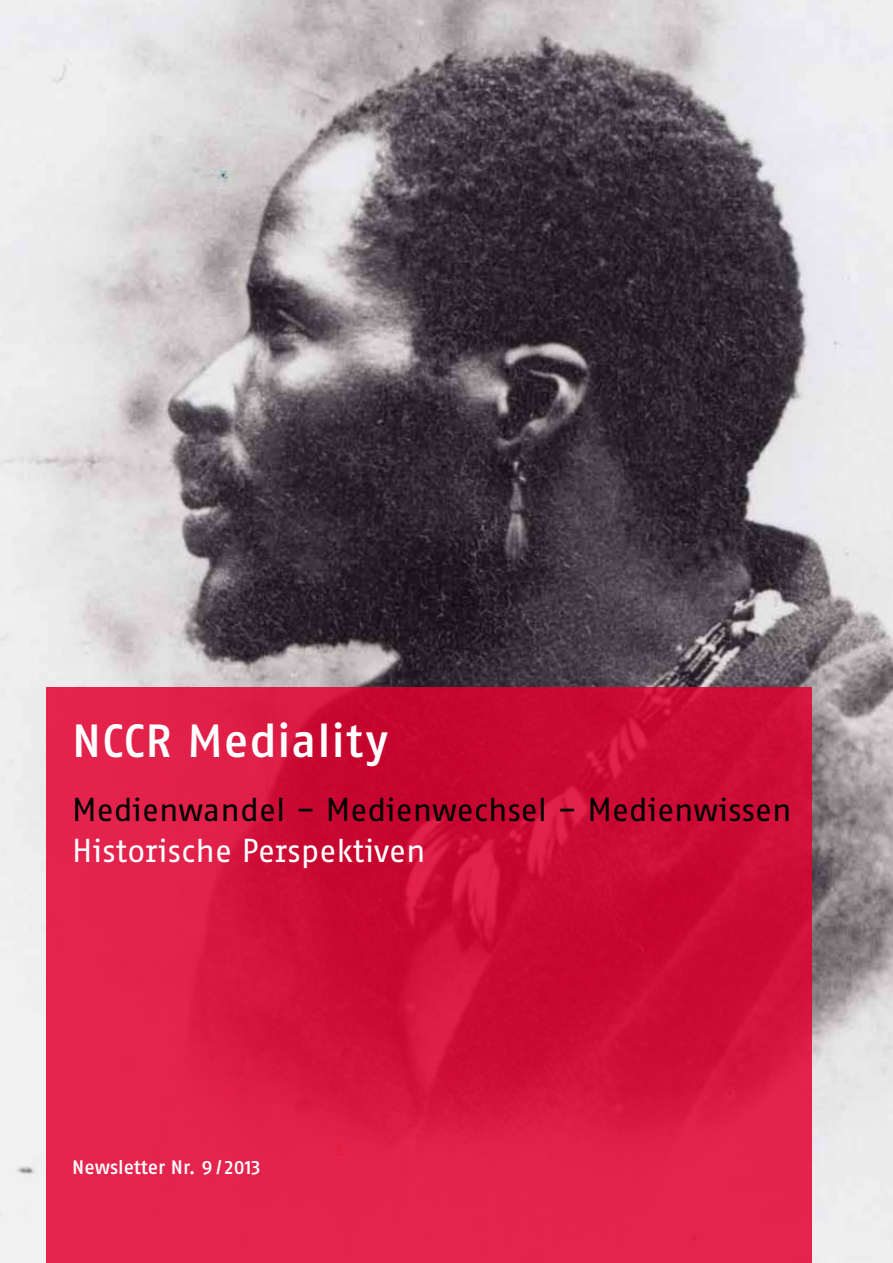
<style>
.page{position:relative;width:893px;height:1263px;background:#fff}
.page>*{position:absolute;margin:0;border:0;box-sizing:border-box;transform-origin:0 0}
.t1{font:46.5px "Fago No Med Lf";letter-spacing:.02em;color:#fff}
.t2{font:32.25px "Fago Office Sans";color:#000}
.t3{font:32.25px "Fago Office Sans";color:#fff}
.t4{font:19.5px "Fago No Med Lf";color:#fff}
</style>
<div class="page">
<img style="left:0;top:0;width:893px;height:1263px">
<svg style="left:47px;top:687px;width:765px;height:576px;background:#d7163f"></svg>
<h1 class="t1" style="left:72px;top:722px;width:317px">NCCR Mediality</h1>
<p class="t2" style="left:72px;top:798px;width:721px">Medienwandel – Medienwechsel – Medienwissen</p>
<p class="t3" style="left:72px;top:838px;width:355px">Historische Perspektiven</p>
<p class="t4" style="left:72px;top:1159px;width:190px">Newsletter Nr. 9 / 2013</p>
</div>
